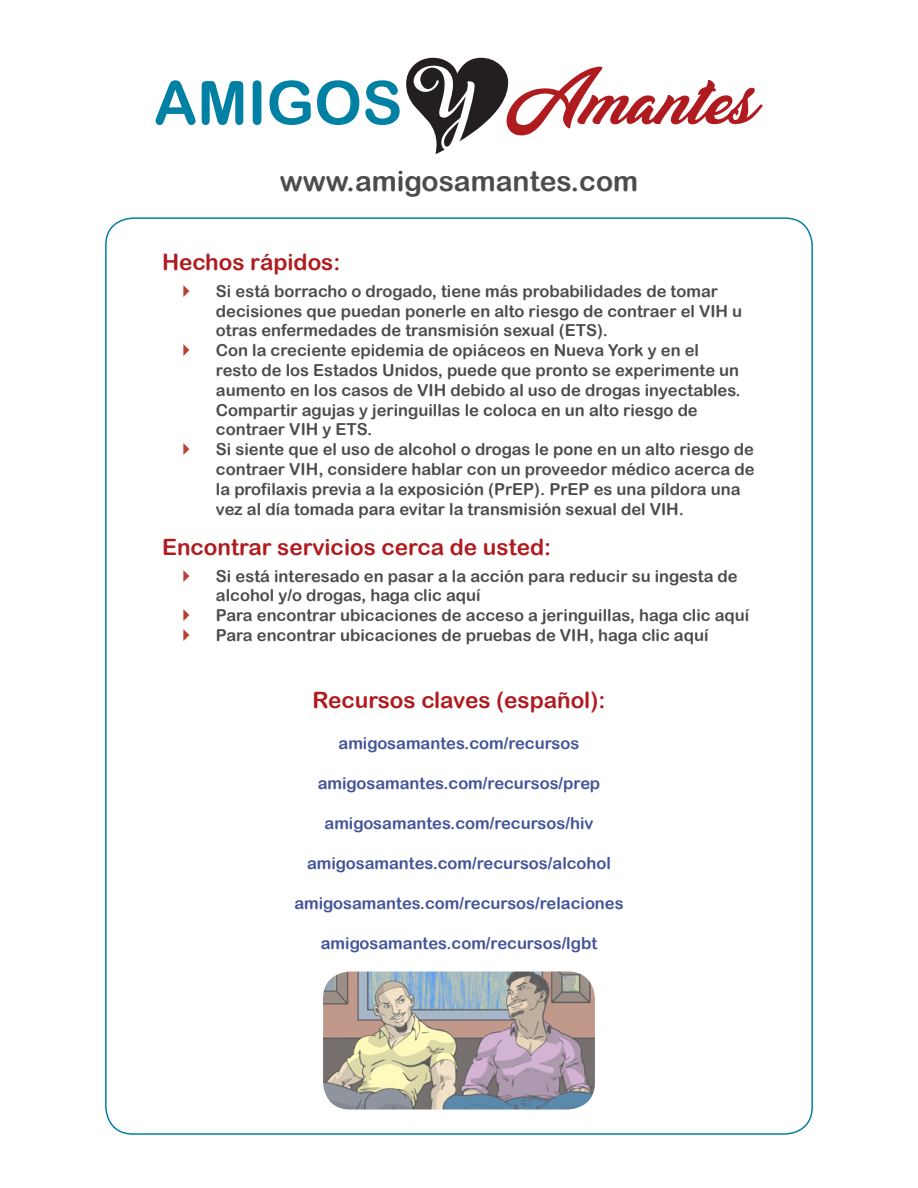
<style>
.page{position:relative;width:918px;height:1188px;background:#fff}
.page>*{position:absolute;margin:0;border:0;box-sizing:border-box;transform-origin:0 0}
.t1{font:28.35px "Arial Rounded MT Bold";color:#4b4c4d}
.t2{font:22.5px "Arial Rounded MT Bold";color:#b01b1f}
.t3{font:16.5px/19.8px "Arial Rounded MT Bold";color:#4b4c4d}
.t4{font:16.5px "Arial Rounded MT Bold";color:#43549a}
</style>
<div class="page">
<svg style="left:156px;top:80px;width:244px;height:45px"></svg>
<svg style="left:406px;top:58px;width:357px;height:96px"></svg>
<img style="left:323px;top:971px;width:272px;height:139px">
<h1 class="t1" style="left:280px;top:164px;width:360px">www.amigosamantes.com</h1>
<h2 class="t2" style="left:162px;top:249px;width:180px">Hechos rápidos:</h2>
<p class="t3" style="left:216px;top:281px;width:540px">Si está borracho o drogado, tiene más probabilidades de tomar decisiones que puedan ponerle en alto riesgo de contraer el VIH u otras enfermedades de transmisión sexual (ETS).<br>Con la creciente epidemia de opiáceos en Nueva York y en el<br>resto de los Estados Unidos, puede que pronto se experimente un aumento en los casos de VIH debido al uso de drogas inyectables.<br>Compartir agujas y jeringuillas le coloca en un alto riesgo de contraer VIH y ETS.<br>Si siente que el uso de alcohol o drogas le pone en un alto riesgo de contraer VIH, considere hablar con un proveedor médico acerca de la profilaxis previa a la exposición (PrEP). PrEP es una píldora una vez al día tomada para evitar la transmisión sexual del VIH.</p>
<h2 class="t2" style="left:162px;top:534px;width:391px">Encontrar servicios cerca de usted:</h2>
<p class="t3" style="left:216px;top:566px;width:535px">Si está interesado en pasar a la acción para reducir su ingesta de alcohol y/o drogas, haga clic aquí<br>Para encontrar ubicaciones de acceso a jeringuillas, haga clic aquí Para encontrar ubicaciones de pruebas de VIH, haga clic aquí</p>
<h2 class="t2" style="left:313px;top:687px;width:294px">Recursos claves (español):</h2>
<p class="t4" style="left:339px;top:733px;width:242px">amigosamantes.com/recursos</p>
<p class="t4" style="left:318px;top:773px;width:284px">amigosamantes.com/recursos/prep</p>
<p class="t4" style="left:325px;top:813px;width:270px">amigosamantes.com/recursos/hiv</p>
<p class="t4" style="left:307px;top:853px;width:305px">amigosamantes.com/recursos/alcohol</p>
<p class="t4" style="left:294px;top:893px;width:331px">amigosamantes.com/recursos/relaciones</p>
<p class="t4" style="left:321px;top:933px;width:278px">amigosamantes.com/recursos/lgbt</p>
</div>
